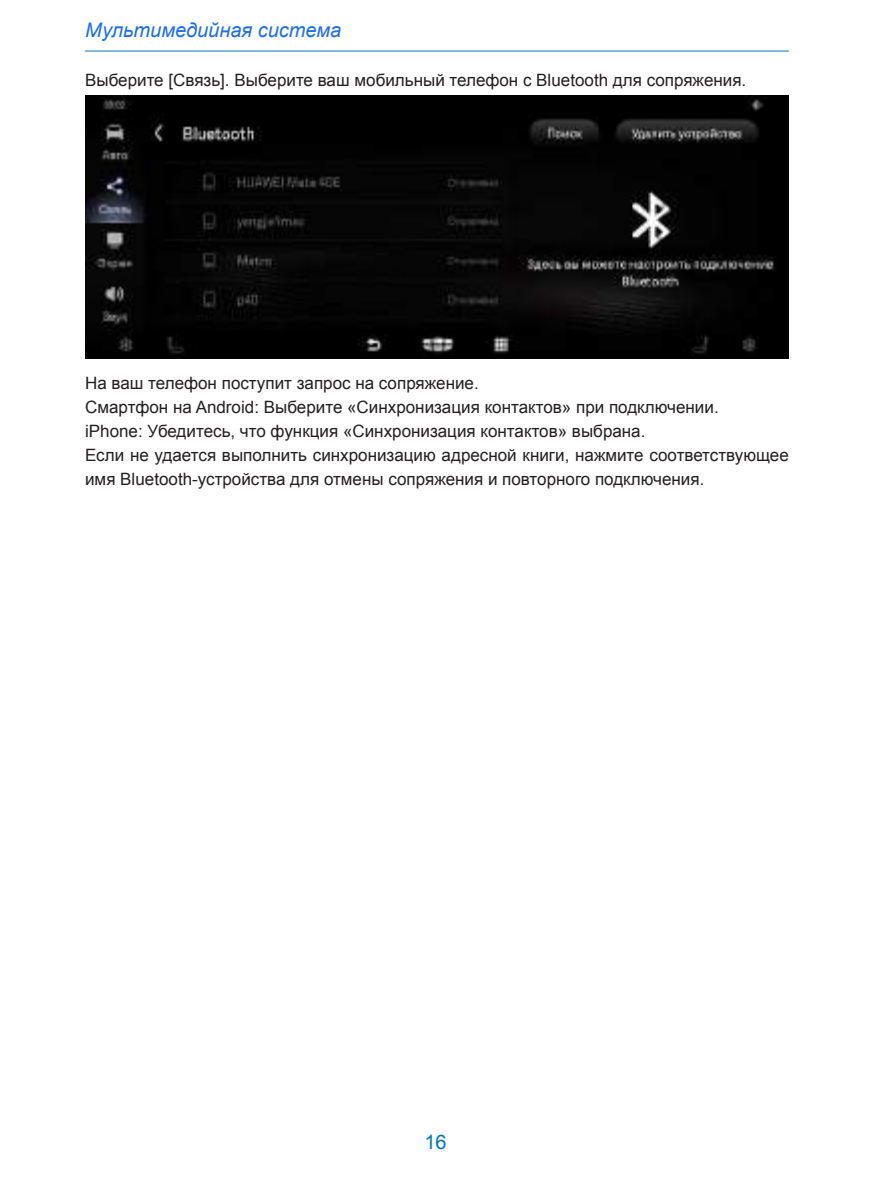
<style>
.page{position:relative;width:874px;height:1191px;background:#fff}
.page>*{position:absolute;margin:0;border:0;box-sizing:border-box;transform-origin:0 0}
.t1{font:italic 20px "Arial";color:#1f6cec}
.t2{font:20px "Arial";color:#0676b9}
.t3{font:17px/24px "Arial";color:#241f1f}
</style>
<div class="page">
<hr style="left:85px;top:51px;width:703px;height:1px;background:#0676b9">
<img style="left:85px;top:95px;width:703px;height:264px">
<p class="t1" style="left:85px;top:17px;width:258px">Мультимедийная система</p>
<p class="t3" style="left:85px;top:68px;width:662px">Выберите [Связь]. Выберите ваш мобильный телефон с Bluetooth для сопряжения.</p>
<p class="t3" style="left:85px;top:371px;width:704px">На ваш телефон поступит запрос на сопряжение.<br>Смартфон на Android: Выберите «Синхронизация контактов» при подключении.<br>iPhone: Убедитесь, что функция «Синхронизация контактов» выбрана.<br>Если не удается выполнить синхронизацию адресной книги, нажмите соответствующее имя Bluetooth-устройства для отмены сопряжения и повторного подключения.</p>
<p class="t2" style="left:424px;top:1128px;width:24px">16</p>
</div>
